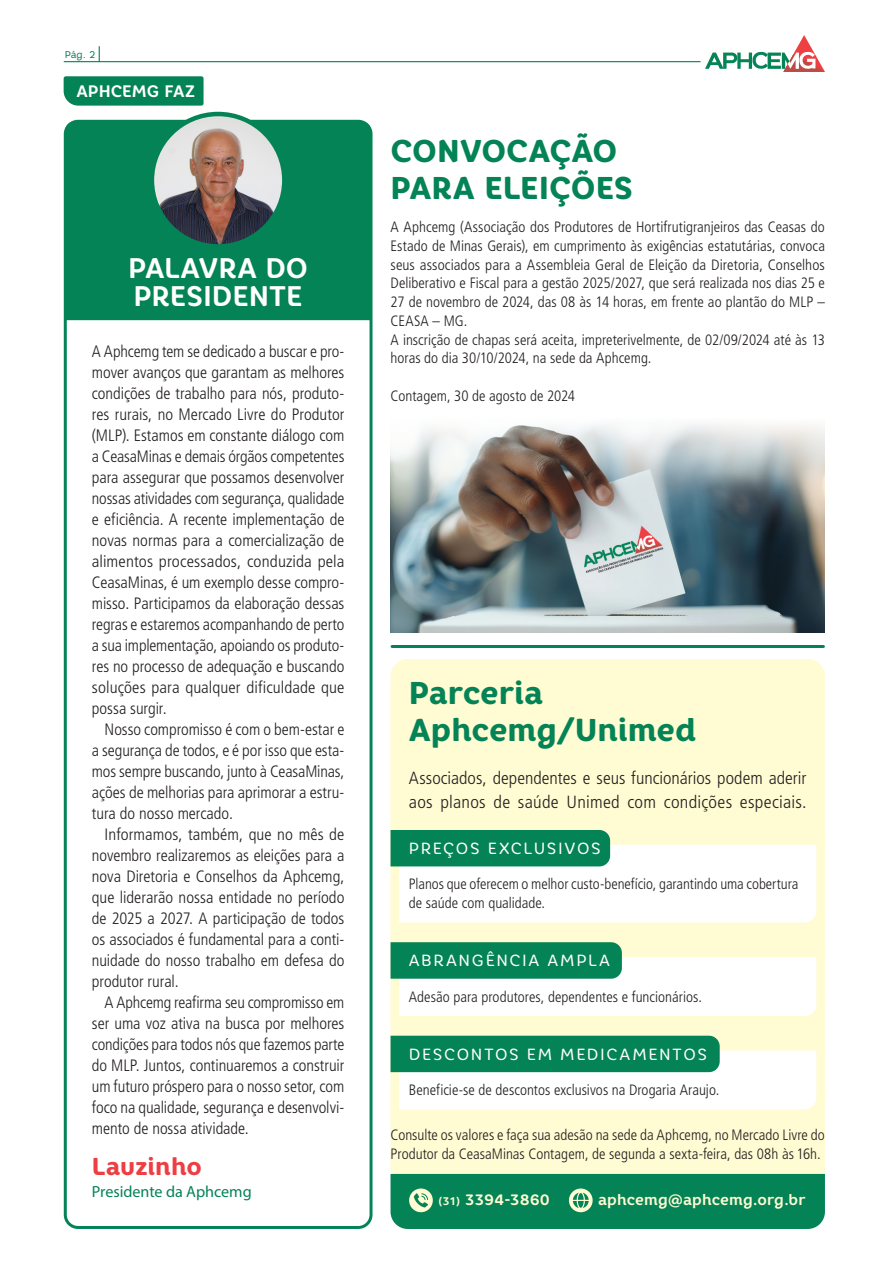
<style>
.page{position:relative;width:893px;height:1263px;background:#fff}
.page>*{position:absolute;margin:0;border:0;box-sizing:border-box;transform-origin:0 0}
.titulos{font:800 31.5px/37px "Core Rhino 75";letter-spacing:-.005em;color:#048356}
.titulos_menores_-_retrospectiva{font:700 28.35px/28.5px "Core Rhino 65";letter-spacing:-.01em;color:#fff}
.titulos-2{font:800 24.15px "Core Rhino 75";color:#ee3d43}
.Texto{font:300 condensed 17.55px/23.4px "Frutiger LT Std";letter-spacing:.005em;color:#231f20}
.versais{font:700 16.65px "Core Rhino 65";color:#fff}
.Texto-2{font:300 condensed 16.5px/21px "Frutiger LT Std";color:#231f20;text-align:justify}
.Texto-3{font:16.2px "Core Rhino 45";letter-spacing:.095em;color:#fff}
.textos{font:16.2px "Myriad Pro";letter-spacing:-.005em;color:#048356}
.Texto-4{font:300 condensed 15px/18.8px "Frutiger LT Std";color:#231f20}
.Texto-5{font:700 15px "Core Rhino 65";letter-spacing:.005em;color:#fffbd2}
.dados_edicao{font:9.75px "Core Rhino 45";color:#048356}
.s1{font-size:11.1px}
</style>
<div class="page">
<div style="left:390px;top:659px;width:435px;height:525px;background:#fffbd2;border-radius:17px"></div>
<svg style="left:64px;top:76px;width:140px;height:30px;background:#0d875c"></svg>
<div style="left:64px;top:120px;width:309px;height:1109px;border:3px solid #048356;border-radius:13px"></div>
<div style="left:65px;top:121px;width:306px;height:199px;background:#048356"></div>
<img style="left:152px;top:114px;width:132px;height:132px;border-radius:66px">
<div style="left:150px;top:112px;width:137px;height:137px;border:4px solid #048356;border-radius:50%"></div>
<svg style="left:391px;top:830px;width:425px;height:92px;background:#cbe5d8"></svg>
<svg style="left:391px;top:942px;width:425px;height:74px;background:#bcddcd"></svg>
<svg style="left:391px;top:1036px;width:425px;height:73px;background:#9fcfbb"></svg>
<img style="left:391px;top:424px;width:434px;height:209px">
<div style="left:391px;top:1174px;width:434px;height:55px;background:#048356"></div>
<hr style="left:392px;top:645px;width:431px;height:3px;background:#048356">
<hr style="left:64px;top:61px;width:637px;height:1px;background:#048356">
<svg style="left:99px;top:46px;width:1px;height:15px"></svg>
<svg style="left:705px;top:35px;width:120px;height:37px"></svg>
<p class="dados_edicao" style="left:65px;top:48px;width:32px">Pág. 2</p>
<p class="versais" style="left:76px;top:80px;width:120px">APHCEMG FAZ</p>
<p class="titulos_menores_-_retrospectiva" style="left:128px;top:253px;width:181px">PALAVRA DO<br>PRESIDENTE</p>
<p class="Texto-2" style="left:92px;top:341px;width:254px">A Aphcemg tem se dedicado a buscar e pro&shy;mover avanços que garantam as melhores condições de trabalho para nós, produto&shy;res rurais, no Mercado Livre do Produtor (MLP). Estamos em constante diálogo com a CeasaMinas e demais órgãos competentes para assegurar que possamos desenvolver nossas atividades com segurança, qualidade e eficiência. A recente implementação de novas normas para a comercialização de alimentos processados, conduzida pela CeasaMinas, é um exemplo desse compro&shy;misso. Participamos da elaboração dessas regras e estaremos acompanhando de perto a sua implementação, apoiando os produto&shy;res no processo de adequação e buscando soluções para qualquer dificuldade que possa surgir.</p>
<p class="Texto-2" style="left:92px;top:719px;width:254px;text-indent:13px">Nosso compromisso é com o bem-estar e a segurança de todos, e é por isso que esta&shy;mos sempre buscando, junto à CeasaMinas, ações de melhorias para aprimorar a estru&shy;tura do nosso mercado.</p>
<p class="Texto-2" style="left:92px;top:824px;width:254px;text-indent:13px">Informamos, também, que no mês de novembro realizaremos as eleições para a nova Diretoria e Conselhos da Aphcemg, que liderarão nossa entidade no período de 2025 a 2027. A participação de todos os associados é fundamental para a conti&shy;nuidade do nosso trabalho em defesa do produtor rural.</p>
<p class="Texto-2" style="left:92px;top:992px;width:254px;text-indent:13px">A Aphcemg reafirma seu compromisso em ser uma voz ativa na busca por melhores condições para todos nós que fazemos parte do MLP. Juntos, continuaremos a construir um futuro próspero para o nosso setor, com foco na qualidade, segurança e desenvolvi&shy;mento de nossa atividade.</p>
<p class="titulos-2" style="left:92px;top:1151px;width:112px">Lauzinho</p>
<p class="textos" style="left:92px;top:1181px;width:161px">Presidente da Aphcemg</p>
<p class="titulos" style="left:391px;top:132px;width:244px">CONVOCAÇÃO<br>PARA ELEIÇÕES</p>
<p class="Texto-4" style="left:391px;top:218px;width:436px;text-align:justify">A Aphcemg (Associação dos Produtores de Hortifrutigranjeiros das Ceasas do Estado de Minas Gerais), em cumprimento às exigências estatutárias, convoca seus associados para a Assembleia Geral de Eleição da Diretoria, Conselhos Deliberativo e Fiscal para a gestão 2025/2027, que será realizada nos dias 25 e 27 de novembro de 2024, das 08 às 14 horas, em frente ao plantão do MLP – CEASA – MG.</p>
<p class="Texto-4" style="left:391px;top:330px;width:436px">A inscrição de chapas será aceita, impreterivelmente, de 02/09/2024 até às 13 horas do dia 30/10/2024, na sede da Aphcemg.</p>
<p class="Texto-4" style="left:391px;top:386px;width:186px">Contagem, 30 de agosto de 2024</p>
<p class="titulos" style="left:409px;top:674px;width:289px">Parceria<br>Aphcemg/Unimed</p>
<p class="Texto" style="left:409px;top:767px;width:399px">Associados, dependentes e seus funcionários podem aderir aos planos de saúde Unimed com condições especiais.</p>
<p class="Texto-3" style="left:409px;top:838px;width:193px">PREÇOS EXCLUSIVOS</p>
<p class="Texto-4" style="left:409px;top:875px;width:391px">Planos que oferecem o melhor custo-benefício, garantindo uma cobertura de saúde com qualidade.</p>
<p class="Texto-3" style="left:409px;top:950px;width:203px">ABRANGÊNCIA AMPLA</p>
<p class="Texto-4" style="left:409px;top:987px;width:295px">Adesão para produtores, dependentes e funcionários.</p>
<p class="Texto-3" style="left:409px;top:1044px;width:300px">DESCONTOS EM MEDICAMENTOS</p>
<p class="Texto-4" style="left:409px;top:1081px;width:312px">Beneficie-se de descontos exclusivos na Drogaria Araujo.</p>
<p class="Texto-4" style="left:391px;top:1125px;width:436px">Consulte os valores e faça sua adesão na sede da Aphcemg, no Mercado Livre do<br>Produtor da CeasaMinas Contagem, de segunda a sexta-feira, das 08h às 16h.</p>
<p class="Texto-5" style="left:438px;top:1190px;width:113px"><span class="s1">(31)</span> 3394-3860</p>
<p class="Texto-5" style="left:598px;top:1190px;width:209px">aphcemg@aphcemg.org.br</p>
</div>
